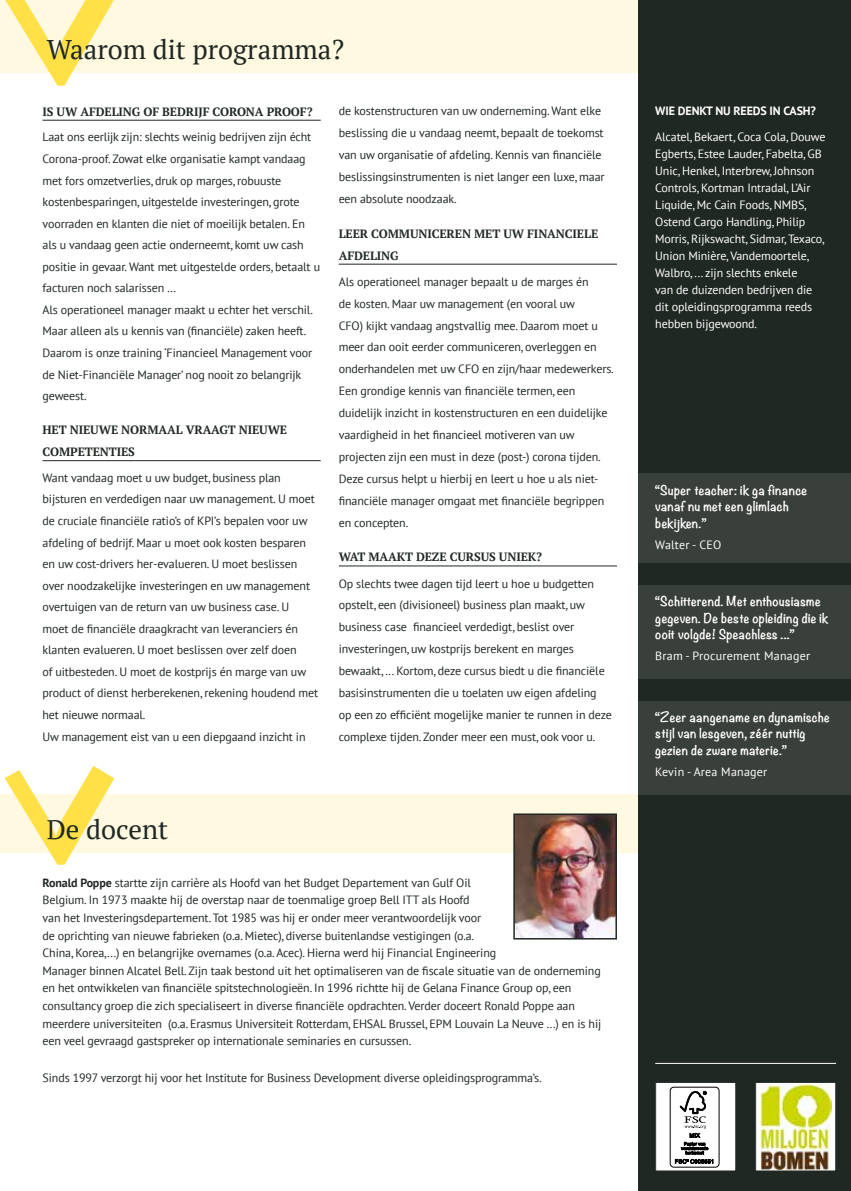
<style>
.page{position:relative;width:851px;height:1191px;background:#fff}
.page>*{position:absolute;margin:0;border:0;box-sizing:border-box;transform-origin:0 0}
.t1{font:700 225px "PT Serif";color:#ffe147}
.t2{font:27px "PT Serif";color:#202823}
.t3{font:12px/21.6px "PT Sans";letter-spacing:-.01em;color:#202823}
.t4{font:12px/17px "PT Sans";letter-spacing:-.01em;color:#fff}
.t5{font:700 12px/16.5px "Noteworthy";letter-spacing:.02em;color:#fff}
.t6{font:700 12px/21.6px "PT Serif";letter-spacing:-.01em;color:#202823}
.t7{font:12px "PT Sans";letter-spacing:.02em;color:#fff}
.t8{font:700 12px "PT Sans";letter-spacing:-.01em;color:#fff}
.s1{font-weight:700}
</style>
<div class="page">
<div style="left:0;top:794px;width:655px;height:59px;background:#fff9e2"></div>
<div style="left:0;top:0;width:657px;height:72px;background:#fff9e2"></div>
<div style="left:638px;top:0;width:212px;height:1191px;background:#202823"></div>
<hr style="left:43px;top:120px;width:278px;height:1px;background:#202823">
<hr style="left:43px;top:460px;width:278px;height:1px;background:#202823">
<hr style="left:339px;top:264px;width:278px;height:1px;background:#202823">
<hr style="left:339px;top:565px;width:278px;height:1px;background:#202823">
<img style="left:516px;top:816px;width:98px;height:120px">
<div style="left:513px;top:813px;width:104px;height:126px;border:2px solid #202823"></div>
<div style="left:655px;top:1082px;width:80px;height:89px;background:#fff"></div>
<div style="left:669px;top:1087px;width:50px;height:80px;border:1px solid #000;border-radius:4px"></div>
<svg style="left:675px;top:1091px;width:38px;height:72px"></svg>
<div style="left:655px;top:1082px;width:81px;height:89px;border:1px solid #202823"></div>
<hr style="left:655px;top:1063px;width:181px;height:1px;background:#fff">
<div style="left:638px;top:474px;width:212px;height:89px;background:#393f3a"></div>
<div style="left:755px;top:1082px;width:80px;height:89px;background:#fff"></div>
<img style="left:760px;top:1084px;width:71px;height:85px">
<div style="left:755px;top:1082px;width:81px;height:89px;border:1px solid #202823"></div>
<div style="left:638px;top:585px;width:212px;height:93px;background:#393f3a"></div>
<div style="left:638px;top:701px;width:212px;height:93px;background:#393f3a"></div>
<h1 class="t1" style="left:209px;top:-30px;width:129px;rotate:90deg">&gt;</h1>
<h2 class="t2" style="left:47px;top:32px;width:299px">Waarom dit programma?</h2>
<p class="t6" style="left:43px;top:100px;width:271px">IS UW AFDELING OF BEDRIJF CORONA PROOF?</p>
<p class="t3" style="left:43px;top:126px;width:279px">Laat ons eerlijk zijn: slechts weinig bedrijven zijn écht Corona-proof. Zowat elke organisatie kampt vandaag met fors omzetverlies, druk op marges, robuuste kostenbesparingen, uitgestelde investeringen, grote voorraden en klanten die niet of moeilijk betalen. En als u vandaag geen actie onderneemt, komt uw cash positie in gevaar. Want met uitgestelde orders, betaalt u facturen noch salarissen …<br>Als operationeel manager maakt u echter het verschil.<br>Maar alleen als u kennis van (financiële) zaken heeft.<br>Daarom is onze training ‘Financieel Management voor de Niet-Financiële Manager’ nog nooit zo belangrijk geweest.</p>
<p class="t6" style="left:43px;top:419px;width:246px">HET NIEUWE NORMAAL VRAAGT NIEUWE<br>COMPETENTIES</p>
<p class="t3" style="left:43px;top:466px;width:277px">Want vandaag moet u uw budget, business plan bijsturen en verdedigen naar uw management. U moet de cruciale financiële ratio’s of KPI’s bepalen voor uw afdeling of bedrijf. Maar u moet ook kosten besparen en uw cost-drivers her-evalueren. U moet beslissen over noodzakelijke investeringen en uw management overtuigen van de return van uw business case. U<br>moet de financiële draagkracht van leveranciers én klanten evalueren. U moet beslissen over zelf doen<br>of uitbesteden. U moet de kostprijs én marge van uw product of dienst herberekenen, rekening houdend met het nieuwe normaal.<br>Uw management eist van u een diepgaand inzicht in</p>
<h1 class="t1" style="left:209px;top:749px;width:129px;rotate:90deg">&gt;</h1>
<h2 class="t2" style="left:47px;top:811px;width:123px">De docent</h2>
<p class="t3" style="left:339px;top:100px;width:267px">de kostenstructuren van uw onderneming. Want elke beslissing die u vandaag neemt, bepaalt de toekomst van uw organisatie of afdeling. Kennis van financiële beslissingsinstrumenten is niet langer een luxe, maar een absolute noodzaak.</p>
<p class="t6" style="left:339px;top:222px;width:261px">LEER COMMUNICEREN MET UW FINANCIELE<br>AFDELING</p>
<p class="t3" style="left:339px;top:270px;width:276px">Als operationeel manager bepaalt u de marges én<br>de kosten. Maar uw management (en vooral uw<br>CFO) kijkt vandaag angstvallig mee. Daarom moet u meer dan ooit eerder communiceren, overleggen en onderhandelen met uw CFO en zijn/haar medewerkers.<br>Een grondige kennis van financiële termen, een duidelijk inzicht in kostenstructuren en een duidelijke vaardigheid in het financieel motiveren van uw projecten zijn een must in deze (post-) corona tijden.<br>Deze cursus helpt u hierbij en leert u hoe u als niet&shy;financiële manager omgaat met financiële begrippen en concepten.</p>
<p class="t6" style="left:339px;top:546px;width:205px">WAT MAAKT DEZE CURSUS UNIEK?</p>
<p class="t3" style="left:339px;top:572px;width:274px">Op slechts twee dagen tijd leert u hoe u budgetten opstelt, een (divisioneel) business plan maakt, uw business case financieel verdedigt, beslist over investeringen, uw kostprijs berekent en marges bewaakt, ... Kortom, deze cursus biedt u die financiële basisinstrumenten die u toelaten uw eigen afdeling op een zo efficiënt mogelijke manier te runnen in deze complexe tijden. Zonder meer een must, ook voor u.</p>
<p class="t3" style="left:43px;top:873px;width:560px;line-height:17.5px"><span class="s1">Ronald Poppe</span> startte zijn carrière als Hoofd van het Budget Departement van Gulf Oil<br>Belgium. In 1973 maakte hij de overstap naar de toenmalige groep Bell ITT als Hoofd<br>van het Investeringsdepartement. Tot 1985 was hij er onder meer verantwoordelijk voor<br>de oprichting van nieuwe fabrieken (o.a. Mietec), diverse buitenlandse vestigingen (o.a.<br>China, Korea,...) en belangrijke overnames (o.a. Acec). Hierna werd hij Financial Engineering<br>Manager binnen Alcatel Bell. Zijn taak bestond uit het optimaliseren van de fiscale situatie van de onderneming en het ontwikkelen van financiële spitstechnologieën. In 1996 richtte hij de Gelana Finance Group op, een consultancy groep die zich specialiseert in diverse financiële opdrachten. Verder doceert Ronald Poppe aan meerdere universiteiten (o.a. Erasmus Universiteit Rotterdam, EHSAL Brussel, EPM Louvain La Neuve ...) en is hij een veel gevraagd gastspreker op internationale seminaries en cursussen.</p>
<p class="t3" style="left:43px;top:1066px;width:500px">Sinds 1997 verzorgt hij voor het Institute for Business Development diverse opleidingsprogramma’s.</p>
<p class="t8" style="left:655px;top:103px;width:162px">WIE DENKT NU REEDS IN CASH?</p>
<p class="t4" style="left:655px;top:128px;width:172px">Alcatel, Bekaert, Coca Cola, Douwe<br>Egberts, Estee Lauder, Fabelta, GB<br>Unic, Henkel, Interbrew, Johnson<br>Controls, Kortman Intradal, L’Air<br>Liquide, Mc Cain Foods, NMBS,<br>Ostend Cargo Handling, Philip<br>Morris, Rijkswacht, Sidmar, Texaco,<br>Union Minière, Vandemoortele,<br>Walbro, ... zijn slechts enkele<br>van de duizenden bedrijven die dit opleidingsprogramma reeds hebben bijgewoond.</p>
<p class="t5" style="left:655px;top:481px;width:153px">“Super teacher: ik ga finance vanaf nu met een glimlach bekijken.”</p>
<p class="t7" style="left:655px;top:537px;width:67px">Walter - CEO</p>
<p class="t5" style="left:655px;top:593px;width:174px">“Schitterend. Met enthousiasme gegeven. De beste opleiding die ik ooit volgde! Speachless ...”</p>
<p class="t7" style="left:655px;top:648px;width:156px">Bram - Procurement Manager</p>
<p class="t5" style="left:655px;top:708px;width:176px">“Zeer aangename en dynamische stijl van lesgeven, zéér nuttig gezien de zware materie.”</p>
<p class="t7" style="left:655px;top:764px;width:114px">Kevin - Area Manager</p>
</div>
